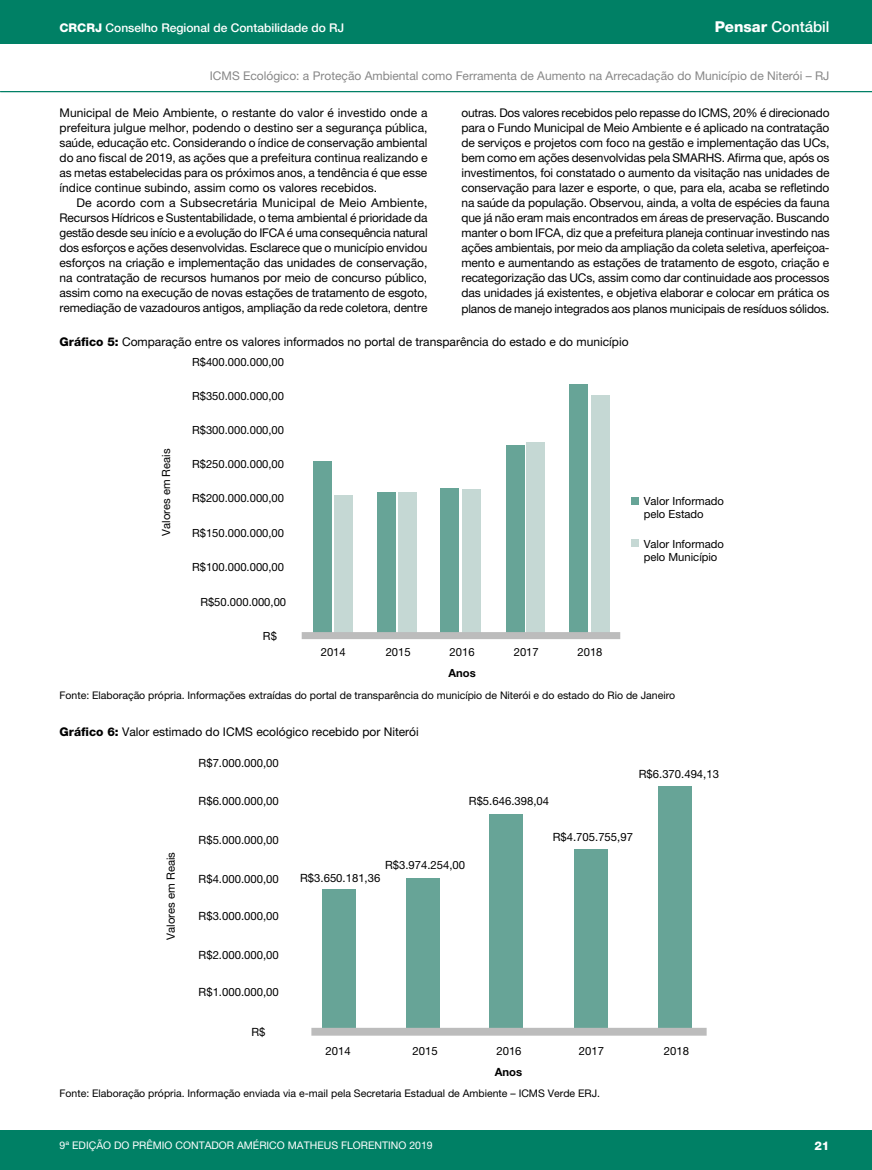
<style>
.page{position:relative;width:872px;height:1170px;background:#fff}
.page>*{position:absolute;margin:0;border:0;box-sizing:border-box;transform-origin:0 0}
.t1{font:500 15px "Helvetica Neue LT Pro";color:#fff}
.t2{font:12px/15px "Helvetica Neue LT Pro";color:#000;text-align:justify}
.t3{font:12px "Helvetica Neue LT Pro";color:#878787}
.t4{font:500 12px "Helvetica Neue LT Pro";color:#fff}
.t5{font:800 12px "Helvetica Neue LT Pro";color:#fff}
.t6{font:11.25px/13.5px "Helvetica Neue LT Pro";color:#000}
.t7{font:700 11.25px "Helvetica Neue LT Pro";color:#000}
.t8{font:10.5px "Helvetica Neue LT Pro";color:#000}
.t9{font:10.5px "Helvetica Neue LT Pro";color:#fff}
.s1{font-weight:800}
</style>
<div class="page">
<div style="left:0;top:0;width:872px;height:44px;background:#008065"></div>
<div style="left:0;top:1130px;width:872px;height:39px;background:#008065"></div>
<hr style="left:0;top:91px;width:872px;height:1px;background:#008065">
<div style="left:322px;top:889px;width:33px;height:139px;background:#67a497"></div>
<div style="left:406px;top:878px;width:33px;height:150px;background:#67a497"></div>
<div style="left:489px;top:814px;width:33px;height:214px;background:#67a497"></div>
<div style="left:575px;top:849px;width:33px;height:179px;background:#67a497"></div>
<div style="left:658px;top:785px;width:33px;height:243px;background:#67a497"></div>
<div style="left:311px;top:1027px;width:395px;height:8px;background:#bcbcbc"></div>
<div style="left:313px;top:461px;width:18px;height:173px;background:#67a497"></div>
<div style="left:334px;top:495px;width:18px;height:139px;background:#c5d8d4"></div>
<div style="left:398px;top:492px;width:18px;height:142px;background:#c5d8d4"></div>
<div style="left:462px;top:489px;width:18px;height:145px;background:#c5d8d4"></div>
<div style="left:526px;top:442px;width:18px;height:192px;background:#c5d8d4"></div>
<div style="left:591px;top:395px;width:18px;height:239px;background:#c5d8d4"></div>
<div style="left:377px;top:492px;width:18px;height:142px;background:#67a497"></div>
<div style="left:441px;top:488px;width:18px;height:146px;background:#67a497"></div>
<div style="left:506px;top:445px;width:18px;height:189px;background:#67a497"></div>
<div style="left:631px;top:497px;width:8px;height:8px;background:#67a497"></div>
<div style="left:631px;top:539px;width:8px;height:8px;background:#c5d8d4"></div>
<div style="left:570px;top:384px;width:18px;height:250px;background:#67a497"></div>
<div style="left:302px;top:632px;width:318px;height:7px;background:#bcbcbc"></div>
<p class="t4" style="left:60px;top:20px;width:286px"><span class="s1">CRCRJ</span> Conselho Regional de Contabilidade do RJ</p>
<p class="t1" style="left:714px;top:18px;width:116px"><span class="s1">Pensar</span> Contábil</p>
<p class="t3" style="left:210px;top:69px;width:621px">ICMS Ecológico: a Proteção Ambiental como Ferramenta de Aumento na Arrecadação do Município de Niterói – RJ</p>
<p class="t2" style="left:60px;top:105px;width:369px">Municipal de Meio Ambiente, o restante do valor é investido onde a prefeitura julgue melhor, podendo o destino ser a segurança pública, saúde, educação etc. Considerando o índice de conservação ambiental do ano fiscal de 2019, as ações que a prefeitura continua realizando e as metas estabelecidas para os próximos anos, a tendência é que esse índice continue subindo, assim como os valores recebidos.</p>
<p class="t2" style="left:60px;top:195px;width:370px;text-indent:17px">De acordo com a Subsecretária Municipal de Meio Ambiente, Recursos Hídricos e Sustentabilidade, o tema ambiental é prioridade da gestão desde seu início e a evolução do IFCA é uma consequência natural dos esforços e ações desenvolvidas. Esclarece que o município envidou esforços na criação e implementação das unidades de conservação, na contratação de recursos humanos por meio de concurso público, assim como na execução de novas estações de tratamento de esgoto, remediação de vazadouros antigos, ampliação da rede coletora, dentre</p>
<p class="t2" style="left:461px;top:105px;width:370px">outras. Dos valores recebidos pelo repasse do ICMS, 20% é direcionado para o Fundo Municipal de Meio Ambiente e é aplicado na contratação de serviços e projetos com foco na gestão e implementação das UCs, bem como em ações desenvolvidas pela SMARHS. Afirma que, após os investimentos, foi constatado o aumento da visitação nas unidades de conservação para lazer e esporte, o que, para ela, acaba se refletindo na saúde da população. Observou, ainda, a volta de espécies da fauna que já não eram mais encontrados em áreas de preservação. Buscando manter o bom IFCA, diz que a prefeitura planeja continuar investindo nas ações ambientais, por meio da ampliação da coleta seletiva, aperfeiçoa&shy;mento e aumentando as estações de tratamento de esgoto, criação e recategorização das UCs, assim como dar continuidade aos processos das unidades já existentes, e objetiva elaborar e colocar em prática os planos de manejo integrados aos planos municipais de resíduos sólidos.</p>
<p class="t2" style="left:60px;top:334px;width:570px"><span class="s1">Gráfico 5:</span> Comparação entre os valores informados no portal de transparência do estado e do município</p>
<p class="t6" style="left:192px;top:355px;width:94px">R$400.000.000,00</p>
<p class="t6" style="left:192px;top:389px;width:94px">R$350.000.000,00</p>
<p class="t6" style="left:192px;top:423px;width:94px">R$300.000.000,00</p>
<p class="t6" style="left:192px;top:457px;width:94px">R$250.000.000,00</p>
<p class="t6" style="left:192px;top:491px;width:94px">R$200.000.000,00</p>
<p class="t6" style="left:643px;top:494px;width:82px">Valor Informado pelo Estado</p>
<p class="t6" style="left:643px;top:537px;width:82px">Valor Informado pelo Município</p>
<p class="t6" style="left:159px;top:536px;width:88px;rotate:-90deg">Valores em Reais</p>
<p class="t6" style="left:192px;top:525px;width:94px">R$150.000.000,00</p>
<p class="t6" style="left:192px;top:560px;width:94px">R$100.000.000,00</p>
<p class="t6" style="left:200px;top:594px;width:87px">R$50.000.000,00</p>
<p class="t6" style="left:263px;top:629px;width:15px">R$</p>
<p class="t6" style="left:514px;top:645px;width:26px">2017</p>
<p class="t6" style="left:577px;top:645px;width:26px">2018</p>
<p class="t8" style="left:60px;top:688px;width:617px">Fonte: Elaboração própria. Informações extraídas do portal de transparência do município de Niterói e do estado do Rio de Janeiro</p>
<p class="t6" style="left:321px;top:645px;width:26px">2014</p>
<p class="t6" style="left:386px;top:645px;width:26px">2015</p>
<p class="t6" style="left:449px;top:645px;width:26px">2016</p>
<p class="t7" style="left:448px;top:666px;width:29px">Anos</p>
<p class="t2" style="left:60px;top:724px;width:361px"><span class="s1">Gráfico 6:</span> Valor estimado do ICMS ecológico recebido por Niterói</p>
<p class="t6" style="left:199px;top:756px;width:82px">R$7.000.000,00</p>
<p class="t6" style="left:199px;top:794px;width:82px">R$6.000.000,00</p>
<p class="t6" style="left:199px;top:833px;width:82px">R$5.000.000,00</p>
<p class="t6" style="left:199px;top:872px;width:82px">R$4.000.000,00</p>
<p class="t6" style="left:300px;top:871px;width:82px">R$3.650.181,36</p>
<p class="t6" style="left:639px;top:767px;width:82px">R$6.370.494,13</p>
<p class="t6" style="left:469px;top:794px;width:82px">R$5.646.398,04</p>
<p class="t6" style="left:553px;top:829px;width:82px">R$4.705.755,97</p>
<p class="t6" style="left:164px;top:939px;width:89px;rotate:-90deg">Valores em Reais</p>
<p class="t6" style="left:385px;top:858px;width:82px">R$3.974.254,00</p>
<p class="t6" style="left:199px;top:909px;width:82px">R$3.000.000,00</p>
<p class="t6" style="left:199px;top:948px;width:82px">R$2.000.000,00</p>
<p class="t6" style="left:199px;top:985px;width:82px">R$1.000.000,00</p>
<p class="t6" style="left:251px;top:1025px;width:16px">R$</p>
<p class="t6" style="left:579px;top:1044px;width:27px">2017</p>
<p class="t6" style="left:664px;top:1044px;width:27px">2018</p>
<p class="t8" style="left:60px;top:1087px;width:542px">Fonte: Elaboração própria. Informação enviada via e-mail pela Secretaria Estadual de Ambiente – ICMS Verde ERJ.</p>
<p class="t6" style="left:325px;top:1044px;width:27px">2014</p>
<p class="t6" style="left:412px;top:1044px;width:27px">2015</p>
<p class="t6" style="left:496px;top:1044px;width:27px">2016</p>
<p class="t7" style="left:494px;top:1064px;width:29px">Anos</p>
<p class="t9" style="left:59px;top:1138px;width:375px">9ª EDIÇÃO DO PRÊMIO CONTADOR AMÉRICO MATHEUS FLORENTINO 2019</p>
<p class="t5" style="left:814px;top:1138px;width:17px">21</p>
</div>
